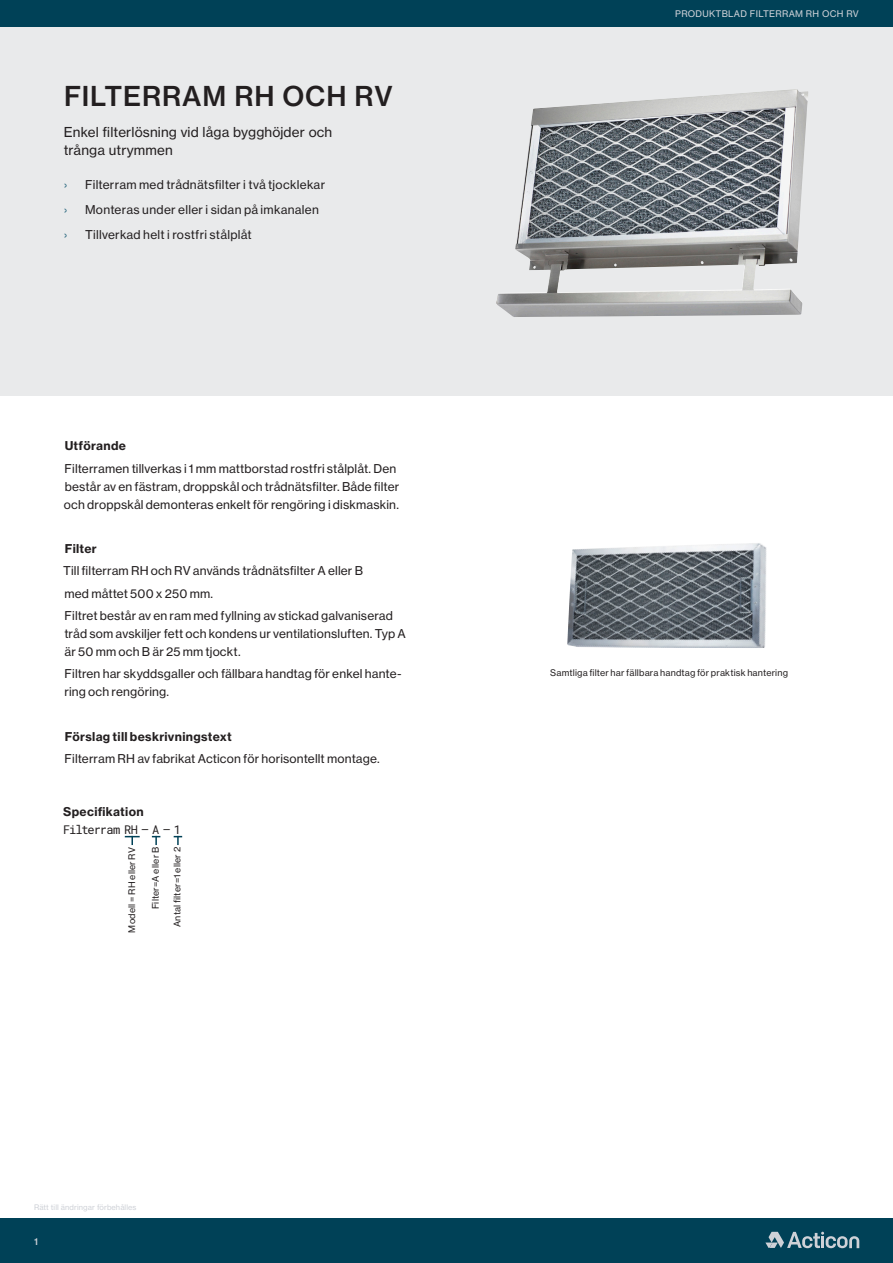
<style>
.page{position:relative;width:893px;height:1263px;background:#fff}
.page>*{position:absolute;margin:0;border:0;box-sizing:border-box;transform-origin:0 0}
.Huvudrubrik{font:27px "N Haas Grotesk TX Pro 65 Md";letter-spacing:.03em;color:#231f20}
.Ingress{font:13.5px "N Haas Grotesk TX Pro 55 Rg";letter-spacing:.01em;color:#231f20}
.Brödtext{font:12px/18px "N Haas Grotesk TX Pro 55 Rg";letter-spacing:.015em;color:#231f20}
.Styckerubrik{font:12px "N Haas Grotesk TX Pro 75 Bd";letter-spacing:.025em;color:#231f20}
.Brödtext-2{font:12px "Roboto Mono";letter-spacing:-.075em;color:#231f20}
.t1{font:12px "N Haas Grotesk TX Pro 55 Rg";color:#367086}
.Bildtext{font:9px "N Haas Grotesk TX Pro 55 Rg";letter-spacing:.02em;color:#231f20}
.Brödtext-3{font:9px "N Haas Grotesk TX Pro 55 Rg";letter-spacing:.02em;color:#231f20}
.t2{font:9px "N Haas Grotesk TX Pro 55 Rg";letter-spacing:.03em;color:#ced1d7}
.t3{font:9px "N Haas Grotesk TX Pro 65 Md";color:#ced1d7}
.t4{font:7.5px "N Haas Grotesk TX Pro 55 Rg";letter-spacing:.01em;color:#ced1d7}
</style>
<div class="page">
<div style="left:0;top:1218px;width:893px;height:45px;background:#004157"></div>
<div style="left:0;top:0;width:893px;height:27px;background:#004157"></div>
<svg style="left:765px;top:1232px;width:94px;height:16px"></svg>
<div style="left:0;top:27px;width:893px;height:369px;background:#e9eaeb"></div>
<svg style="left:125px;top:836px;width:15px;height:9px"></svg>
<svg style="left:152px;top:836px;width:8px;height:9px"></svg>
<svg style="left:174px;top:836px;width:8px;height:9px"></svg>
<img style="left:567px;top:543px;width:200px;height:105px">
<img style="left:496px;top:89px;width:312px;height:228px">
<p class="Huvudrubrik" style="left:64px;top:80px;width:330px">FILTERRAM RH OCH RV</p>
<p class="Ingress" style="left:64px;top:124px;width:270px">Enkel filterlösning vid låga bygghöjder och</p>
<p class="Ingress" style="left:64px;top:142px;width:110px">trånga utrymmen</p>
<p class="t1" style="left:64px;top:177px;width:5px">›</p>
<p class="Brödtext" style="left:85px;top:175px;width:242px">Filterram med trådnätsfilter i två tjocklekar</p>
<p class="t1" style="left:64px;top:202px;width:5px">›</p>
<p class="Brödtext" style="left:85px;top:200px;width:235px">Monteras under eller i sidan på imkanalen</p>
<p class="t1" style="left:64px;top:227px;width:5px">›</p>
<p class="Brödtext" style="left:85px;top:225px;width:168px">Tillverkad helt i rostfri stålplåt</p>
<p class="Styckerubrik" style="left:65px;top:438px;width:63px">Utförande</p>
<p class="Brödtext" style="left:64px;top:459px;width:337px">Filterramen tillverkas i 1 mm mattborstad rostfri stålplåt. Den består av en fästram, droppskål och trådnätsfilter. Både filter och droppskål demonteras enkelt för rengöring i diskmaskin.</p>
<p class="Styckerubrik" style="left:65px;top:541px;width:33px">Filter</p>
<p class="Brödtext" style="left:63px;top:562px;width:301px">Till filterram RH och RV används trådnätsfilter A eller B</p>
<p class="Brödtext" style="left:64px;top:584px;width:150px">med måttet 500 x 250 mm.</p>
<p class="Brödtext" style="left:64px;top:607px;width:343px">Filtret består av en ram med fyllning av stickad galvaniserad tråd som avskiljer fett och kondens ur ventilationsluften. Typ A är 50 mm och B är 25 mm tjockt.</p>
<p class="Brödtext" style="left:64px;top:665px;width:339px">Filtren har skyddsgaller och fällbara handtag för enkel hante&shy;ring och rengöring.</p>
<p class="Styckerubrik" style="left:65px;top:729px;width:169px">Förslag till beskrivningstext</p>
<p class="Brödtext" style="left:65px;top:750px;width:317px">Filterram RH av fabrikat Acticon för horisontellt montage.</p>
<p class="Styckerubrik" style="left:63px;top:803px;width:82px">Specifikation</p>
<p class="Brödtext-2" style="left:63px;top:821px;width:119px">Filterram RH – A – 1</p>
<p class="Brödtext-3" style="left:126px;top:932px;width:87px;rotate:-90deg">Modell = RH eller RV</p>
<p class="Brödtext-3" style="left:150px;top:909px;width:64px;rotate:-90deg">Filter=A eller B</p>
<p class="Brödtext-3" style="left:172px;top:927px;width:82px;rotate:-90deg">Antal filter=1 eller 2</p>
<p class="t4" style="left:34px;top:1202px;width:104px">Rätt till ändringar förbehålles</p>
<p class="t3" style="left:34px;top:1236px;width:5px">1</p>
<p class="t2" style="left:675px;top:8px;width:185px">PRODUKTBLAD FILTERRAM RH OCH RV</p>
<p class="Bildtext" style="left:550px;top:667px;width:239px">Samtliga filter har fällbara handtag för praktisk hantering</p>
</div>
